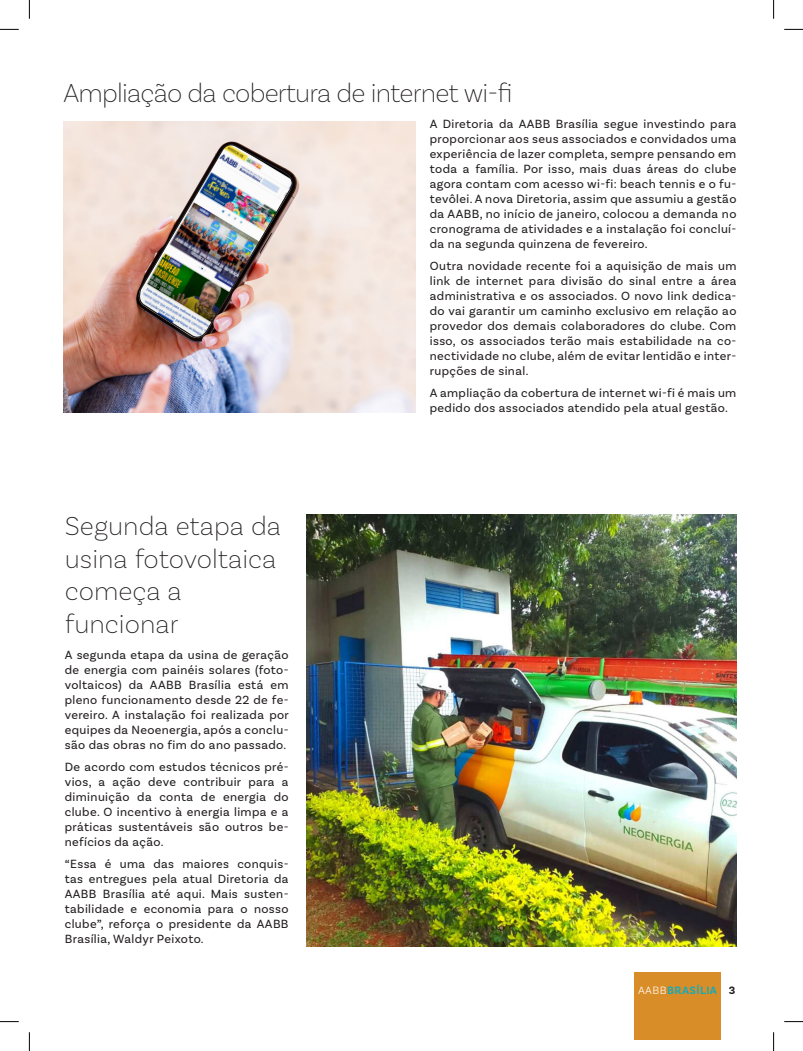
<style>
.page{position:relative;width:803px;height:1051px;background:#fff}
.page>*{position:absolute;margin:0;border:0;box-sizing:border-box;transform-origin:0 0}
.titulo_fique_por_dentro{font:200 27.5px/32.5px "Basic Sans";color:#231f20}
.titulo_fique_por_dentro-2{font:200 27.5px "Basic Sans";letter-spacing:-.03em;color:#231f20}
.texto{font:12.5px/15px "Basic Sans";letter-spacing:.03em;color:#231f20;text-align:justify}
.t1{font:700 11.25px "Basic Sans";letter-spacing:.04em;color:#1ca9b3}
.s1{font-weight:300;color:#fff}
.s2{color:#231f20}
</style>
<div class="page">
<div style="left:634px;top:972px;width:86px;height:67px;background:#d98d28"></div>
<img style="left:63px;top:122px;width:353px;height:290px">
<img style="left:306px;top:515px;width:430px;height:432px">
<img style="left:136px;top:141px;width:164px;height:202px">
<svg style="left:0;top:29px;width:19px;height:1px"></svg>
<svg style="left:784px;top:29px;width:19px;height:1px"></svg>
<svg style="left:0;top:1021px;width:19px;height:1px"></svg>
<svg style="left:784px;top:1021px;width:19px;height:1px"></svg>
<svg style="left:29px;top:0;width:1px;height:19px"></svg>
<svg style="left:29px;top:1032px;width:1px;height:19px"></svg>
<svg style="left:773px;top:0;width:1px;height:19px"></svg>
<svg style="left:773px;top:1032px;width:1px;height:19px"></svg>
<p class="titulo_fique_por_dentro-2" style="left:63px;top:77px;width:451px">Ampliação da cobertura de internet wi-fi</p>
<p class="texto" style="left:430px;top:116px;width:308px">A Diretoria da AABB Brasília segue investindo para proporcionar aos seus associados e convidados uma experiência de lazer completa, sempre pensando em toda a família. Por isso, mais duas áreas do clube agora contam com acesso wi-fi: beach tennis e o fu&shy;tevôlei. A nova Diretoria, assim que assumiu a gestão da AABB, no início de janeiro, colocou a demanda no cronograma de atividades e a instalação foi concluí&shy;da na segunda quinzena de fevereiro.</p>
<p class="texto" style="left:430px;top:258px;width:308px">Outra novidade recente foi a aquisição de mais um link de internet para divisão do sinal entre a área administrativa e os associados. O novo link dedica&shy;do vai garantir um caminho exclusivo em relação ao provedor dos demais colaboradores do clube. Com isso, os associados terão mais estabilidade na co&shy;nectividade no clube, além de evitar lentidão e inter&shy;rupções de sinal.</p>
<p class="texto" style="left:430px;top:385px;width:308px">A ampliação da cobertura de internet wi-fi é mais um pedido dos associados atendido pela atual gestão.</p>
<p class="titulo_fique_por_dentro" style="left:65px;top:510px;width:218px">Segunda etapa da usina fotovoltaica começa a funcionar</p>
<p class="texto" style="left:65px;top:647px;width:226px">A segunda etapa da usina de geração de energia com painéis solares (foto&shy;voltaicos) da AABB Brasília está em pleno funcionamento desde 22 de fe&shy;vereiro. A instalação foi realizada por equipes da Neoenergia, após a conclu&shy;são das obras no fim do ano passado.</p>
<p class="texto" style="left:65px;top:759px;width:225px">De acordo com estudos técnicos pré&shy;vios, a ação deve contribuir para a diminuição da conta de energia do clube. O incentivo à energia limpa e a práticas sustentáveis são outros be&shy;nefícios da ação.</p>
<p class="texto" style="left:65px;top:856px;width:225px">“Essa é uma das maiores conquis&shy;tas entregues pela atual Diretoria da AABB Brasília até aqui. Mais susten&shy;tabilidade e economia para o nosso clube”, reforça o presidente da AABB Brasília, Waldyr Peixoto.</p>
<p class="t1" style="left:638px;top:983px;width:99px"><span class="s1">AABB</span>BRASÍLIA <span class="s2">3</span></p>
</div>
